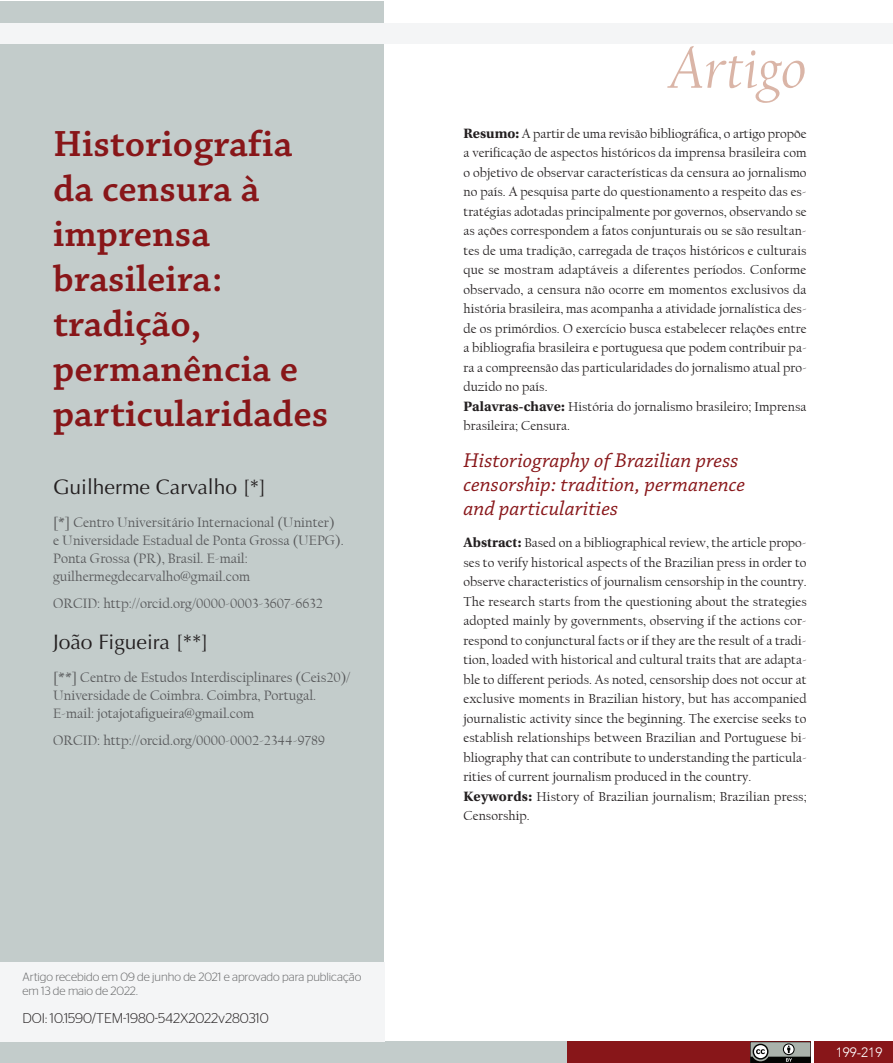
<style>
.page{position:relative;width:893px;height:1063px;background:#fff}
.page>*{position:absolute;margin:0;border:0;box-sizing:border-box;transform-origin:0 0}
.t1{font:italic 59.55px "Californian FB";color:#dab5a7}
.t2{font:38.25px/45px "Chaparral Pro Semibold Capt";color:#881619}
.t3{font:21px/24px "Chaparral Pro It Capt";color:#881619}
.t4{font:21px "Optima";color:#231f20}
.t5{font:14.25px/18px "Californian FB";color:#57585a}
.t6{font:300 14.1px "Stag Sans Round";color:#231f20}
.t7{font:13.5px/19.5px "Californian FB";letter-spacing:.005em;color:#231f20}
.t8{font:300 13.5px "Avenir";color:#fff}
.t9{font:300 12px/14.4px "Stag Sans Round";color:#626364}
.s1{font-family:"Utopia Std";font-weight:700;font-size:14.25px}
</style>
<div class="page">
<div style="left:1px;top:1px;width:383px;height:961px;background:#c3cccb"></div>
<div style="left:567px;top:1042px;width:243px;height:21px;background:#881619"></div>
<div style="left:0;top:1042px;width:566px;height:21px;background:#c3cccb"></div>
<div style="left:814px;top:1042px;width:79px;height:21px;background:#881619"></div>
<svg style="left:750px;top:1042px;width:61px;height:21px"></svg>
<div style="left:0;top:23px;width:893px;height:20px;background:#f4f5f6"></div>
<div style="left:0;top:962px;width:384px;height:80px;background:#f4f5f6"></div>
<h2 class="t2" style="left:53px;top:122px;width:277px">Historiografia da censura à imprensa brasileira: tradição, permanência e particularidades</h2>
<h3 class="t4" style="left:53px;top:475px;width:215px">Guilherme Carvalho [*]</h3>
<p class="t5" style="left:53px;top:513px;width:292px">[*] Centro Universitário Internacional (Uninter) e Universidade Estadual de Ponta Grossa (UEPG).<br>Ponta Grossa (PR), Brasil. E-mail: guilhermegdecarvalho@gmail.com</p>
<p class="t5" style="left:53px;top:595px;width:271px">ORCID: http://orcid.org/0000-0003-3607-6632</p>
<h3 class="t4" style="left:53px;top:630px;width:157px">João Figueira [**]</h3>
<p class="t5" style="left:53px;top:668px;width:299px">[**] Centro de Estudos Interdisciplinares (Ceis20)/<br>Universidade de Coimbra. Coimbra, Portugal.<br>E-mail: jotajotafigueira@gmail.com</p>
<p class="t5" style="left:53px;top:732px;width:273px">ORCID: http://orcid.org/0000-0002-2344-9789</p>
<p class="t9" style="left:22px;top:969px;width:340px">Artigo recebido em 09 de junho de 2021 e aprovado para publicação em 13 de maio de 2022.</p>
<p class="t6" style="left:22px;top:1011px;width:248px">DOI: 10.1590/TEM-1980-542X2022v280310</p>
<h1 class="t1" style="left:668px;top:35px;width:140px">Artigo</h1>
<p class="t7" style="left:463px;top:124px;width:345px"><span class="s1">Resumo:</span> A partir de uma revisão bibliográfica, o artigo propõe a verificação de aspectos históricos da imprensa brasileira com o objetivo de observar características da censura ao jornalismo no país. A pesquisa parte do questionamento a respeito das es&shy;tratégias adotadas principalmente por governos, observando se as ações correspondem a fatos conjunturais ou se são resultan&shy;tes de uma tradição, carregada de traços históricos e culturais que se mostram adaptáveis a diferentes períodos. Conforme observado, a censura não ocorre em momentos exclusivos da história brasileira, mas acompanha a atividade jornalística des&shy;de os primórdios. O exercício busca estabelecer relações entre a bibliografia brasileira e portuguesa que podem contribuir pa&shy;ra a compreensão das particularidades do jornalismo atual pro&shy;duzido no país.<br><span class="s1">Palavras-chave:</span> História do jornalismo brasileiro; Imprensa brasileira; Censura.</p>
<h3 class="t3" style="left:463px;top:449px;width:283px">Historiography of Brazilian press censorship: tradition, permanence and particularities</h3>
<p class="t7" style="left:463px;top:533px;width:345px"><span class="s1">Abstract:</span> Based on a bibliographical review, the article propo&shy;ses to verify historical aspects of the Brazilian press in order to observe characteristics of journalism censorship in the country.<br>The research starts from the questioning about the strategies adopted mainly by governments, observing if the actions cor&shy;respond to conjunctural facts or if they are the result of a tradi&shy;tion, loaded with historical and cultural traits that are adapta&shy;ble to different periods. As noted, censorship does not occur at exclusive moments in Brazilian history, but has accompanied journalistic activity since the beginning. The exercise seeks to establish relationships between Brazilian and Portuguese bi&shy;bliography that can contribute to understanding the particula&shy;rities of current journalism produced in the country.<br><span class="s1">Keywords:</span> History of Brazilian journalism; Brazilian press; Censorship.</p>
<p class="t8" style="left:836px;top:1044px;width:48px">199-219</p>
</div>
